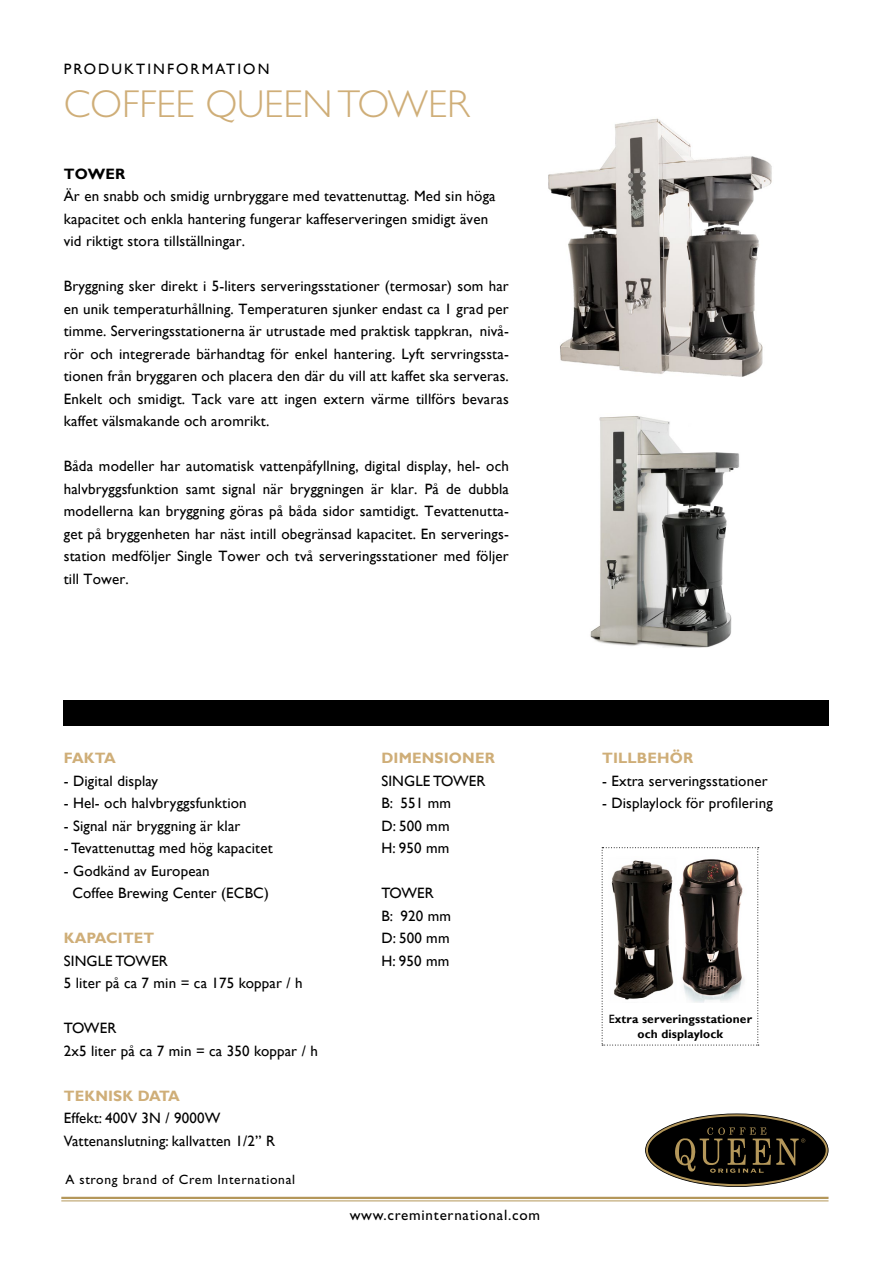
<style>
.page{position:relative;width:893px;height:1263px;background:#fff}
.page>*{position:absolute;margin:0;border:0;box-sizing:border-box;transform-origin:0 0}
.t1{font:300 39px "Gill Sans Std";color:#cfae78}
.t2{font:15px/22.5px "Gill Sans";letter-spacing:.01em;color:#000}
.t3{font:700 15px "Gill Sans";letter-spacing:.01em;color:#cfae78}
.t4{font:15px "Gill Sans Std";letter-spacing:.05em;color:#000}
.t5{font:15px "Gill Sans";letter-spacing:.14em;color:#000}
.t6{font:700 15px "Gill Sans";letter-spacing:.01em;color:#000}
.t7{font:13.5px "Gill Sans Std";letter-spacing:.05em;color:#000}
.t8{font:700 12px/14.4px "Gill Sans";letter-spacing:.01em;color:#000;text-align:center}
.s1{font-weight:400}
</style>
<div class="page">
<img style="left:548px;top:118px;width:224px;height:259px">
<img style="left:590px;top:416px;width:150px;height:232px">
<hr style="left:61px;top:1197px;width:767px;height:2px;background:#b4975a">
<hr style="left:61px;top:1200px;width:767px;height:1px;background:#b4975a">
<svg style="left:645px;top:1113px;width:183px;height:74px"></svg>
<div style="left:64px;top:701px;width:765px;height:25px;background:#000"></div>
<svg style="left:602px;top:847px;width:157px;height:199px"></svg>
<img style="left:608px;top:856px;width:139px;height:147px">
<p class="t5" style="left:64px;top:60px;width:207px">PRODUKTINFORMATION</p>
<h1 class="t1" style="left:64px;top:82px;width:407px">COFFEE QUEEN TOWER</h1>
<p class="t6" style="left:64px;top:165px;width:63px">TOWER</p>
<p class="t2" style="left:64px;top:185px;width:433px">Är en snabb och smidig urnbryggare med tevattenuttag. Med sin höga kapacitet och enkla hantering fungerar kaffeserveringen smidigt även vid riktigt stora tillställningar.</p>
<p class="t2" style="left:64px;top:275px;width:447px;text-align:justify">Bryggning sker direkt i 5-liters serveringsstationer (termosar) som har en unik temperaturhållning. Temperaturen sjunker endast ca 1 grad per timme. Serveringsstationerna är utrustade med praktisk tappkran, nivå&shy;rör och integrerade bärhandtag för enkel hantering. Lyft servringssta&shy;tionen från bryggaren och placera den där du vill att kaffet ska serveras.<br>Enkelt och smidigt. Tack vare att ingen extern värme tillförs bevaras kaffet välsmakande och aromrikt.</p>
<p class="t2" style="left:64px;top:455px;width:447px;text-align:justify">Båda modeller har automatisk vattenpåfyllning, digital display, hel- och halvbryggsfunktion samt signal när bryggningen är klar. På de dubbla modellerna kan bryggning göras på båda sidor samtidigt. Tevattenutta&shy;get på bryggenheten har näst intill obegränsad kapacitet. En serverings&shy;station medföljer Single Tower och två serveringsstationer med följer till Tower.</p>
<p class="t3" style="left:64px;top:749px;width:53px">FAKTA</p>
<p class="t2" style="left:64px;top:769px;width:96px">- Digital display</p>
<p class="t2" style="left:64px;top:792px;width:184px">- Hel- och halvbryggsfunktion</p>
<p class="t2" style="left:64px;top:814px;width:178px">- Signal när bryggning är klar</p>
<p class="t2" style="left:64px;top:837px;width:210px">- Tevattenuttag med hög kapacitet</p>
<p class="t2" style="left:72px;top:859px;width:198px;text-indent:-9px">- Godkänd av European<br>Coffee Brewing Center (ECBC)</p>
<p class="t3" style="left:64px;top:929px;width:92px">KAPACITET</p>
<p class="t2" style="left:64px;top:949px;width:240px">SINGLE TOWER<br>5 liter på ca 7 min = ca 175 koppar / h</p>
<p class="t2" style="left:64px;top:1017px;width:256px">TOWER<br>2x5 liter på ca 7 min = ca 350 koppar / h</p>
<p class="t3" style="left:64px;top:1086px;width:118px">TEKNISK DATA</p>
<p class="t2" style="left:64px;top:1107px;width:213px">Effekt: 400V 3N / 9000W<br>Vattenanslutning: kallvatten 1/2” R</p>
<p class="t7" style="left:65px;top:1172px;width:231px">A strong brand of Crem International</p>
<p class="t3" style="left:381px;top:749px;width:115px">DIMENSIONER</p>
<p class="t2" style="left:381px;top:769px;width:106px">SINGLE TOWER<br>B: 551 mm<br>D: 500 mm<br>H: 950 mm</p>
<p class="t2" style="left:381px;top:882px;width:71px">TOWER<br>B: 920 mm<br>D: 500 mm<br>H: 950 mm</p>
<p class="t4" style="left:350px;top:1206px;width:192px">www.creminternational.com</p>
<p class="t3" style="left:602px;top:749px;width:93px">TILLBEHÖR</p>
<p class="t2" style="left:602px;top:769px;width:167px">- Extra serveringsstationer</p>
<p class="t2" style="left:602px;top:792px;width:172px">- Displaylock för profilering</p>
<p class="t8" style="left:609px;top:1012px;width:145px"><span class="s1">E</span>xtra serveringsstationer och displaylock</p>
</div>
